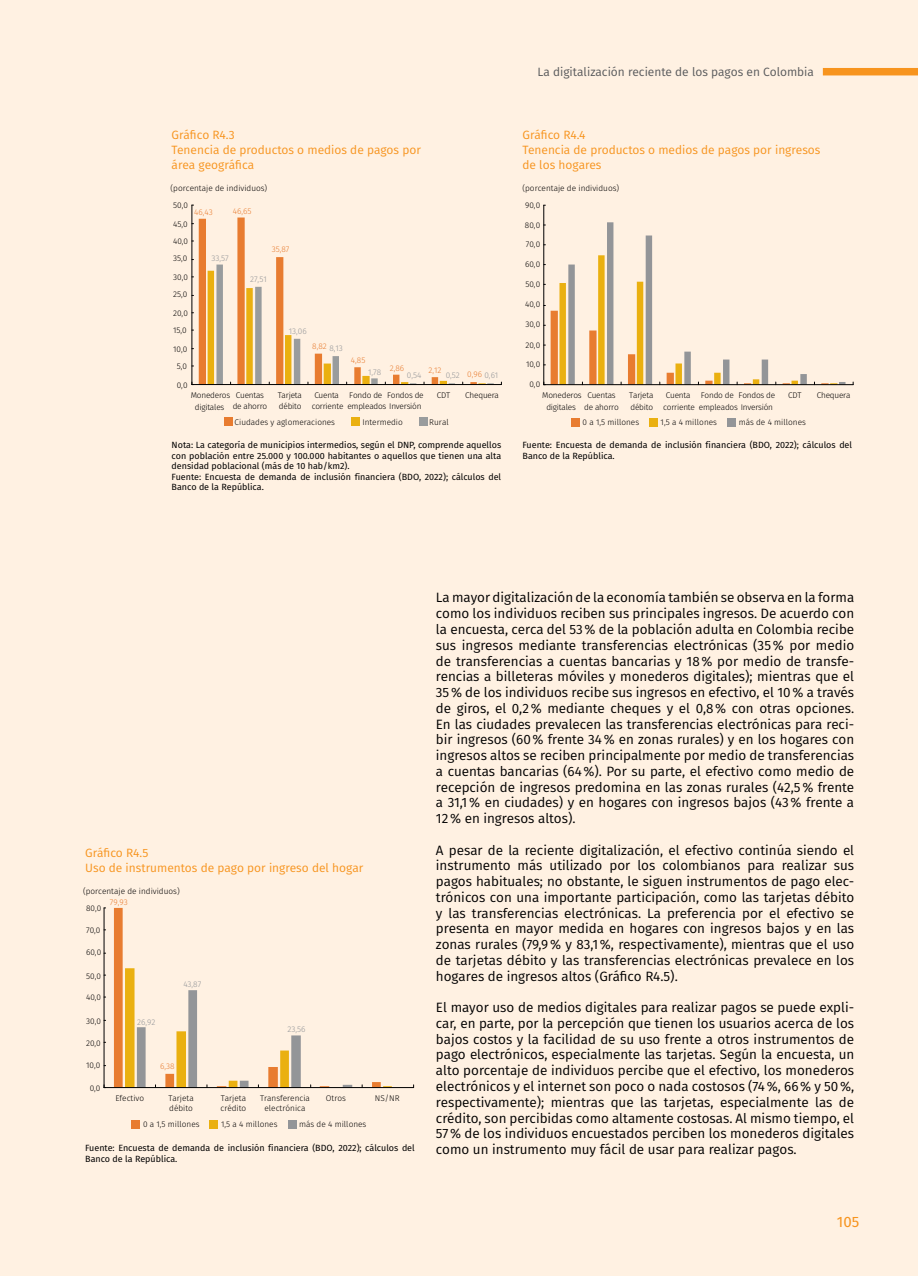
<style>
.page{position:relative;width:918px;height:1276px;background:#fff1e2}
.page>*{position:absolute;margin:0;border:0;box-sizing:border-box;transform-origin:0 0}
.t1{font:15px "Fira Sans";color:#f7941e}
.t2{font:13.5px/15.8px "Fira Sans";color:#000;text-align:justify}
.t3{font:12px/15px "Fira Sans";color:#f7941e}
.t4{font:12px "Fira Sans";color:#58595b}
.t5{font:9px/10.5px "Fira Sans";color:#000}
.t6{font:300 8.25px/9.9px "Fira Sans";color:#000}
.t7{font:300 8.25px/11.1px "Fira Sans";letter-spacing:-.025em;color:#000;text-align:center}
.t8{font:300 8.25px "Fira Sans";color:#939598}
.t9{font:300 8.25px "Fira Sans";color:#e87c30}
</style>
<div class="page">
<hr style="left:192px;top:205px;width:1px;height:179px;background:#000">
<hr style="left:192px;top:384px;width:309px;height:1px;background:#000">
<svg style="left:192px;top:217px;width:302px;height:168px"></svg>
<div style="left:224px;top:417px;width:9px;height:9px;background:#e87c30"></div>
<div style="left:352px;top:417px;width:8px;height:9px;background:#eab010"></div>
<div style="left:419px;top:417px;width:8px;height:9px;background:#999c9d"></div>
<hr style="left:543px;top:205px;width:1px;height:180px;background:#000">
<hr style="left:544px;top:384px;width:309px;height:1px;background:#000">
<svg style="left:551px;top:222px;width:295px;height:163px"></svg>
<div style="left:571px;top:418px;width:8px;height:8px;background:#e87c30"></div>
<div style="left:649px;top:418px;width:9px;height:8px;background:#eab010"></div>
<div style="left:727px;top:418px;width:9px;height:8px;background:#939598"></div>
<svg style="left:114px;top:908px;width:9px;height:179px;background:#e88036"></svg>
<hr style="left:104px;top:908px;width:1px;height:179px;background:#000">
<hr style="left:104px;top:1087px;width:310px;height:1px;background:#000">
<svg style="left:125px;top:968px;width:267px;height:119px"></svg>
<div style="left:131px;top:1120px;width:9px;height:9px;background:#e87c30"></div>
<div style="left:210px;top:1120px;width:8px;height:9px;background:#eab010"></div>
<div style="left:288px;top:1120px;width:8px;height:9px;background:#939598"></div>
<div style="left:823px;top:68px;width:95px;height:7px;background:#f7941e"></div>
<p class="t4" style="left:538px;top:63px;width:278px">La digitalización reciente de los pagos en Colombia</p>
<p class="t3" style="left:172px;top:127px;width:251px">Gráfico R4.3<br>Tenencia de productos o medios de pagos por área geográfica</p>
<p class="t3" style="left:523px;top:127px;width:299px">Gráfico R4.4<br>Tenencia de productos o medios de pagos por ingresos de los hogares</p>
<p class="t6" style="left:171px;top:183px;width:98px">(porcentaje de individuos)</p>
<p class="t9" style="left:194px;top:206px;width:20px">46,43</p>
<p class="t9" style="left:233px;top:205px;width:20px">46,65</p>
<p class="t6" style="left:173px;top:200px;width:16px">50,0</p>
<p class="t6" style="left:173px;top:219px;width:16px">45,0</p>
<p class="t6" style="left:173px;top:236px;width:17px">40,0</p>
<p class="t6" style="left:173px;top:253px;width:16px">35,0</p>
<p class="t6" style="left:173px;top:272px;width:16px">30,0</p>
<p class="t6" style="left:173px;top:289px;width:16px">25,0</p>
<p class="t6" style="left:173px;top:308px;width:16px">20,0</p>
<p class="t6" style="left:173px;top:325px;width:15px">15,0</p>
<p class="t6" style="left:173px;top:344px;width:16px">10,0</p>
<p class="t6" style="left:177px;top:361px;width:12px">5,0</p>
<p class="t6" style="left:177px;top:380px;width:12px">0,0</p>
<p class="t8" style="left:211px;top:252px;width:19px">33,57</p>
<p class="t9" style="left:272px;top:243px;width:19px">35,87</p>
<p class="t8" style="left:250px;top:273px;width:18px">27,51</p>
<p class="t8" style="left:289px;top:325px;width:19px">13,06</p>
<p class="t9" style="left:312px;top:340px;width:16px">8,82</p>
<p class="t8" style="left:329px;top:342px;width:15px">8,13</p>
<p class="t9" style="left:351px;top:355px;width:16px">4,85</p>
<p class="t8" style="left:368px;top:366px;width:15px">1,78</p>
<p class="t9" style="left:390px;top:362px;width:16px">2,86</p>
<p class="t9" style="left:428px;top:364px;width:15px">2,12</p>
<p class="t9" style="left:467px;top:368px;width:16px">0,96</p>
<p class="t8" style="left:407px;top:369px;width:16px">0,54</p>
<p class="t8" style="left:446px;top:369px;width:16px">0,52</p>
<p class="t8" style="left:484px;top:369px;width:15px">0,61</p>
<p class="t7" style="left:191px;top:390px;width:41px">Monederos digitales</p>
<p class="t7" style="left:233px;top:390px;width:36px">Cuentas de ahorro</p>
<p class="t7" style="left:278px;top:390px;width:26px;text-align:left">Tarjeta débito</p>
<p class="t7" style="left:312px;top:390px;width:33px">Cuenta corriente</p>
<p class="t7" style="left:347px;top:390px;width:76px;text-align:left">Fondo de<br>empleados Inversión</p>
<p class="t6" style="left:387px;top:390px;width:38px">Fondos de</p>
<p class="t6" style="left:437px;top:390px;width:15px">CDT</p>
<p class="t6" style="left:465px;top:390px;width:35px">Chequera</p>
<p class="t6" style="left:235px;top:417px;width:102px">Ciudades y aglomeraciones</p>
<p class="t6" style="left:362px;top:417px;width:42px">Intermedio</p>
<p class="t6" style="left:429px;top:417px;width:21px">Rural</p>
<p class="t5" style="left:172px;top:440px;width:331px">Nota: La categoría de municipios intermedios, según el DNP, comprende aquellos con población entre 25.000 y 100.000 habitantes o aquellos que tienen una alta densidad poblacional (más de 10 hab/km2).<br>Fuente: Encuesta de demanda de inclusión financiera (BDO, 2022); cálculos del Banco de la República.</p>
<p class="t6" style="left:523px;top:183px;width:98px">(porcentaje de individuos)</p>
<p class="t6" style="left:525px;top:200px;width:17px">90,0</p>
<p class="t6" style="left:525px;top:220px;width:17px">80,0</p>
<p class="t6" style="left:526px;top:239px;width:16px">70,0</p>
<p class="t6" style="left:525px;top:259px;width:17px">60,0</p>
<p class="t6" style="left:525px;top:279px;width:16px">50,0</p>
<p class="t6" style="left:525px;top:299px;width:17px">40,0</p>
<p class="t6" style="left:525px;top:319px;width:16px">30,0</p>
<p class="t6" style="left:525px;top:340px;width:16px">20,0</p>
<p class="t6" style="left:526px;top:359px;width:16px">10,0</p>
<p class="t6" style="left:529px;top:379px;width:12px">0,0</p>
<p class="t7" style="left:542px;top:390px;width:41px">Monederos digitales</p>
<p class="t7" style="left:584px;top:390px;width:36px">Cuentas de ahorro</p>
<p class="t7" style="left:629px;top:390px;width:26px;text-align:left">Tarjeta débito</p>
<p class="t7" style="left:663px;top:390px;width:33px">Cuenta corriente</p>
<p class="t7" style="left:699px;top:390px;width:76px;text-align:left">Fondo de<br>empleados Inversión</p>
<p class="t7" style="left:739px;top:390px;width:38px">Fondos de</p>
<p class="t6" style="left:788px;top:390px;width:15px">CDT</p>
<p class="t7" style="left:817px;top:390px;width:35px">Chequera</p>
<p class="t6" style="left:583px;top:417px;width:58px">0 a 1,5 millones</p>
<p class="t6" style="left:661px;top:417px;width:58px">1,5 a 4 millones</p>
<p class="t6" style="left:739px;top:417px;width:69px">más de 4 millones</p>
<p class="t5" style="left:523px;top:440px;width:331px">Fuente: Encuesta de demanda de inclusión financiera (BDO, 2022); cálculos del<br>Banco de la República.</p>
<p class="t3" style="left:85px;top:844px;width:280px">Gráfico R4.5<br>Uso de instrumentos de pago por ingreso del hogar</p>
<p class="t6" style="left:83px;top:885px;width:98px">(porcentaje de individuos)</p>
<p class="t9" style="left:110px;top:896px;width:19px">79,93</p>
<p class="t6" style="left:86px;top:903px;width:17px">80,0</p>
<p class="t6" style="left:86px;top:925px;width:16px">70,0</p>
<p class="t6" style="left:86px;top:947px;width:17px">60,0</p>
<p class="t6" style="left:86px;top:970px;width:16px">50,0</p>
<p class="t6" style="left:86px;top:992px;width:17px">40,0</p>
<p class="t6" style="left:86px;top:1016px;width:16px">30,0</p>
<p class="t6" style="left:86px;top:1038px;width:16px">20,0</p>
<p class="t6" style="left:86px;top:1059px;width:16px">10,0</p>
<p class="t6" style="left:90px;top:1083px;width:12px">0,0</p>
<p class="t8" style="left:137px;top:1016px;width:20px">26,92</p>
<p class="t8" style="left:183px;top:978px;width:20px">43,87</p>
<p class="t9" style="left:160px;top:1060px;width:16px">6,38</p>
<p class="t8" style="left:287px;top:1023px;width:20px">23,56</p>
<p class="t6" style="left:115px;top:1093px;width:30px">Efectivo</p>
<p class="t6" style="left:168px;top:1093px;width:27px">Tarjeta débito</p>
<p class="t6" style="left:220px;top:1093px;width:27px">Tarjeta crédito</p>
<p class="t6" style="left:260px;top:1093px;width:51px;text-align:center">Transferencia electrónica</p>
<p class="t6" style="left:326px;top:1093px;width:22px">Otros</p>
<p class="t6" style="left:375px;top:1093px;width:26px">NS/NR</p>
<p class="t6" style="left:143px;top:1119px;width:58px">0 a 1,5 millones</p>
<p class="t6" style="left:221px;top:1119px;width:58px">1,5 a 4 millones</p>
<p class="t6" style="left:299px;top:1119px;width:69px">más de 4 millones</p>
<p class="t5" style="left:85px;top:1142px;width:331px">Fuente: Encuesta de demanda de inclusión financiera (BDO, 2022); cálculos del<br>Banco de la República.</p>
<p class="t2" style="left:436px;top:589px;width:420px">La mayor digitalización de la economía también se observa en la forma como los individuos reciben sus principales ingresos. De acuerdo con la encuesta, cerca del 53% de la población adulta en Colombia recibe sus ingresos mediante transferencias electrónicas (35% por medio de transferencias a cuentas bancarias y 18% por medio de transfe&shy;rencias a billeteras móviles y monederos digitales); mientras que el 35% de los individuos recibe sus ingresos en efectivo, el 10% a través de giros, el 0,2% mediante cheques y el 0,8% con otras opciones.<br>En las ciudades prevalecen las transferencias electrónicas para reci&shy;bir ingresos (60% frente 34% en zonas rurales) y en los hogares con ingresos altos se reciben principalmente por medio de transferencias a cuentas bancarias (64%). Por su parte, el efectivo como medio de recepción de ingresos predomina en las zonas rurales (42,5% frente a 31,1% en ciudades) y en hogares con ingresos bajos (43% frente a 12% en ingresos altos).</p>
<p class="t2" style="left:436px;top:841px;width:420px">A pesar de la reciente digitalización, el efectivo continúa siendo el instrumento más utilizado por los colombianos para realizar sus pagos habituales; no obstante, le siguen instrumentos de pago elec&shy;trónicos con una importante participación, como las tarjetas débito y las transferencias electrónicas. La preferencia por el efectivo se presenta en mayor medida en hogares con ingresos bajos y en las zonas rurales (79,9% y 83,1%, respectivamente), mientras que el uso de tarjetas débito y las transferencias electrónicas prevalece en los hogares de ingresos altos (Gráfico R4.5).</p>
<p class="t2" style="left:436px;top:999px;width:420px">El mayor uso de medios digitales para realizar pagos se puede expli&shy;car, en parte, por la percepción que tienen los usuarios acerca de los bajos costos y la facilidad de su uso frente a otros instrumentos de pago electrónicos, especialmente las tarjetas. Según la encuesta, un alto porcentaje de individuos percibe que el efectivo, los monederos electrónicos y el internet son poco o nada costosos (74%, 66% y 50%, respectivamente); mientras que las tarjetas, especialmente las de crédito, son percibidas como altamente costosas. Al mismo tiempo, el 57% de los individuos encuestados perciben los monederos digitales como un instrumento muy fácil de usar para realizar pagos.</p>
<p class="t1" style="left:837px;top:1210px;width:24px">105</p>
</div>
